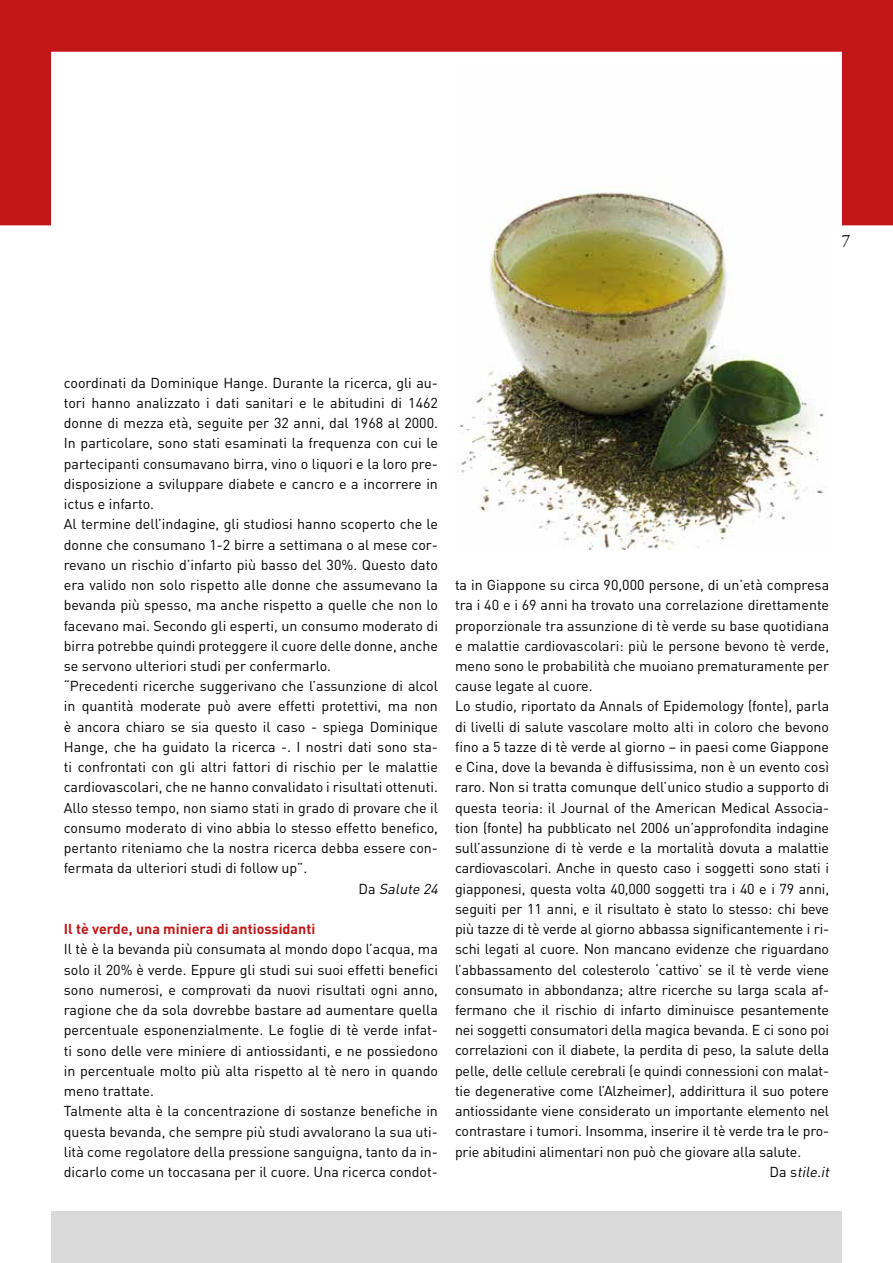
<style>
.page{position:relative;width:893px;height:1263px;background:#fff}
.page>*{position:absolute;margin:0;border:0;box-sizing:border-box;transform-origin:0 0}
.t1{font:17.25px "Adobe Garamond Pro";color:#000}
.t2{font:14.25px/20.2px "DIN";color:#000}
.t3{font:700 14.25px "DIN";color:#c11717}
.t4{font:italic 14.25px "DIN";color:#000}
.s1{font-style:normal}
</style>
<div class="page">
<svg style="left:0;top:0;width:893px;height:225px"></svg>
<div style="left:51px;top:1211px;width:791px;height:52px;background:#dadada"></div>
<img style="left:455px;top:64px;width:374px;height:486px">
<p class="t1" style="left:842px;top:230px;width:10px">7</p>
<p class="t2" style="left:64px;top:372px;width:376px">coordinati da Dominique Hange. Durante la ricerca, gli au-</p>
<p class="t2" style="left:64px;top:392px;width:376px">tori hanno analizzato i dati sanitari e le abitudini di 1462</p>
<p class="t2" style="left:64px;top:413px;width:376px">donne di mezza età, seguite per 32 anni, dal 1968 al 2000.</p>
<p class="t2" style="left:64px;top:433px;width:376px">In particolare, sono stati esaminati la frequenza con cui le</p>
<p class="t2" style="left:64px;top:453px;width:376px">partecipanti consumavano birra, vino o liquori e la loro pre-</p>
<p class="t2" style="left:64px;top:473px;width:376px">disposizione a sviluppare diabete e cancro e a incorrere in</p>
<p class="t2" style="left:64px;top:493px;width:92px">ictus e infarto.</p>
<p class="t2" style="left:64px;top:514px;width:376px">Al termine dell’indagine, gli studiosi hanno scoperto che le</p>
<p class="t2" style="left:64px;top:534px;width:376px">donne che consumano 1-2 birre a settimana o al mese cor-</p>
<p class="t2" style="left:64px;top:554px;width:376px">revano un rischio d’infarto più basso del 30%. Questo dato</p>
<p class="t2" style="left:64px;top:574px;width:376px">era valido non solo rispetto alle donne che assumevano la</p>
<p class="t2" style="left:64px;top:595px;width:376px">bevanda più spesso, ma anche rispetto a quelle che non lo</p>
<p class="t2" style="left:64px;top:615px;width:376px">facevano mai. Secondo gli esperti, un consumo moderato di</p>
<p class="t2" style="left:64px;top:635px;width:376px">birra potrebbe quindi proteggere il cuore delle donne, anche</p>
<p class="t2" style="left:64px;top:655px;width:269px">se servono ulteriori studi per confermarlo.</p>
<p class="t2" style="left:64px;top:676px;width:376px">“Precedenti ricerche suggerivano che l’assunzione di alcol</p>
<p class="t2" style="left:64px;top:696px;width:376px">in quantità moderate può avere effetti protettivi, ma non</p>
<p class="t2" style="left:64px;top:716px;width:376px">è ancora chiaro se sia questo il caso - spiega Dominique</p>
<p class="t2" style="left:64px;top:736px;width:376px">Hange, che ha guidato la ricerca -. I nostri dati sono sta-</p>
<p class="t2" style="left:64px;top:757px;width:376px">ti confrontati con gli altri fattori di rischio per le malattie</p>
<p class="t2" style="left:64px;top:777px;width:376px">cardiovascolari, che ne hanno convalidato i risultati ottenuti.</p>
<p class="t2" style="left:64px;top:797px;width:376px">Allo stesso tempo, non siamo stati in grado di provare che il</p>
<p class="t2" style="left:64px;top:817px;width:376px">consumo moderato di vino abbia lo stesso effetto benefico,</p>
<p class="t2" style="left:64px;top:837px;width:376px">pertanto riteniamo che la nostra ricerca debba essere con-</p>
<p class="t2" style="left:64px;top:858px;width:245px">fermata da ulteriori studi di follow up”.</p>
<p class="t4" style="left:359px;top:880px;width:84px"><span class="s1">D a</span> Salute 24</p>
<p class="t3" style="left:64px;top:920px;width:253px">Il tè verde, una miniera di antiossidanti</p>
<p class="t2" style="left:64px;top:939px;width:376px">Il tè è la bevanda più consumata al mondo dopo l’acqua, ma solo il 20% è verde. Eppure gli studi sui suoi effetti benefici sono numerosi, e comprovati da nuovi risultati ogni anno, ragione che da sola dovrebbe bastare ad aumentare quella percentuale esponenzialmente. Le foglie di tè verde infat&shy;ti sono delle vere miniere di antiossidanti, e ne possiedono in percentuale molto più alta rispetto al tè nero in quando meno trattate.<br>Talmente alta è la concentrazione di sostanze benefiche in questa bevanda, che sempre più studi avvalorano la sua uti&shy;lità come regolatore della pressione sanguigna, tanto da in&shy;dicarlo come un toccasana per il cuore. Una ricerca condot-</p>
<p class="t2" style="left:455px;top:574px;width:376px">ta in Giappone su circa 90,000 persone, di un’età compresa</p>
<p class="t2" style="left:455px;top:595px;width:376px">tra i 40 e i 69 anni ha trovato una correlazione direttamente</p>
<p class="t2" style="left:455px;top:615px;width:376px">proporzionale tra assunzione di tè verde su base quotidiana</p>
<p class="t2" style="left:455px;top:635px;width:376px">e malattie cardiovascolari: più le persone bevono tè verde,</p>
<p class="t2" style="left:455px;top:655px;width:376px">meno sono le probabilità che muoiano prematuramente per</p>
<p class="t2" style="left:455px;top:676px;width:139px">cause legate al cuore.</p>
<p class="t2" style="left:455px;top:696px;width:376px">Lo studio, riportato da Annals of Epidemology (fonte), parla</p>
<p class="t2" style="left:455px;top:716px;width:376px">di livelli di salute vascolare molto alti in coloro che bevono</p>
<p class="t2" style="left:455px;top:736px;width:376px">fino a 5 tazze di tè verde al giorno – in paesi come Giappone</p>
<p class="t2" style="left:455px;top:757px;width:376px">e Cina, dove la bevanda è diffusissima, non è un evento così</p>
<p class="t2" style="left:455px;top:777px;width:376px">raro. Non si tratta comunque dell’unico studio a supporto di</p>
<p class="t2" style="left:455px;top:797px;width:376px">questa teoria: il Journal of the American Medical Associa-</p>
<p class="t2" style="left:455px;top:817px;width:376px">tion (fonte) ha pubblicato nel 2006 un’approfondita indagine</p>
<p class="t2" style="left:455px;top:837px;width:376px">sull’assunzione di tè verde e la mortalità dovuta a malattie</p>
<p class="t2" style="left:455px;top:858px;width:376px">cardiovascolari. Anche in questo caso i soggetti sono stati i</p>
<p class="t2" style="left:455px;top:878px;width:376px">giapponesi, questa volta 40,000 soggetti tra i 40 e i 79 anni,</p>
<p class="t2" style="left:455px;top:898px;width:376px">seguiti per 11 anni, e il risultato è stato lo stesso: chi beve</p>
<p class="t2" style="left:455px;top:918px;width:376px">più tazze di tè verde al giorno abbassa significantemente i ri-</p>
<p class="t2" style="left:455px;top:939px;width:376px">schi legati al cuore. Non mancano evidenze che riguardano</p>
<p class="t2" style="left:455px;top:959px;width:376px">l’abbassamento del colesterolo ‘cattivo’ se il tè verde viene</p>
<p class="t2" style="left:455px;top:979px;width:376px">consumato in abbondanza; altre ricerche su larga scala af-</p>
<p class="t2" style="left:455px;top:999px;width:376px">fermano che il rischio di infarto diminuisce pesantemente</p>
<p class="t2" style="left:455px;top:1020px;width:376px">nei soggetti consumatori della magica bevanda. E ci sono poi</p>
<p class="t2" style="left:455px;top:1040px;width:376px">correlazioni con il diabete, la perdita di peso, la salute della</p>
<p class="t2" style="left:455px;top:1060px;width:376px">pelle, delle cellule cerebrali (e quindi connessioni con malat-</p>
<p class="t2" style="left:455px;top:1080px;width:376px">tie degenerative come l’Alzheimer), addirittura il suo potere</p>
<p class="t2" style="left:455px;top:1101px;width:376px">antiossidante viene considerato un importante elemento nel</p>
<p class="t2" style="left:455px;top:1121px;width:376px">contrastare i tumori. Insomma, inserire il tè verde tra le pro-</p>
<p class="t2" style="left:455px;top:1141px;width:348px">prie abitudini alimentari non può che giovare alla salute.</p>
<p class="t4" style="left:769px;top:1163px;width:64px"><span class="s1">D a s</span> tile.it</p>
</div>
